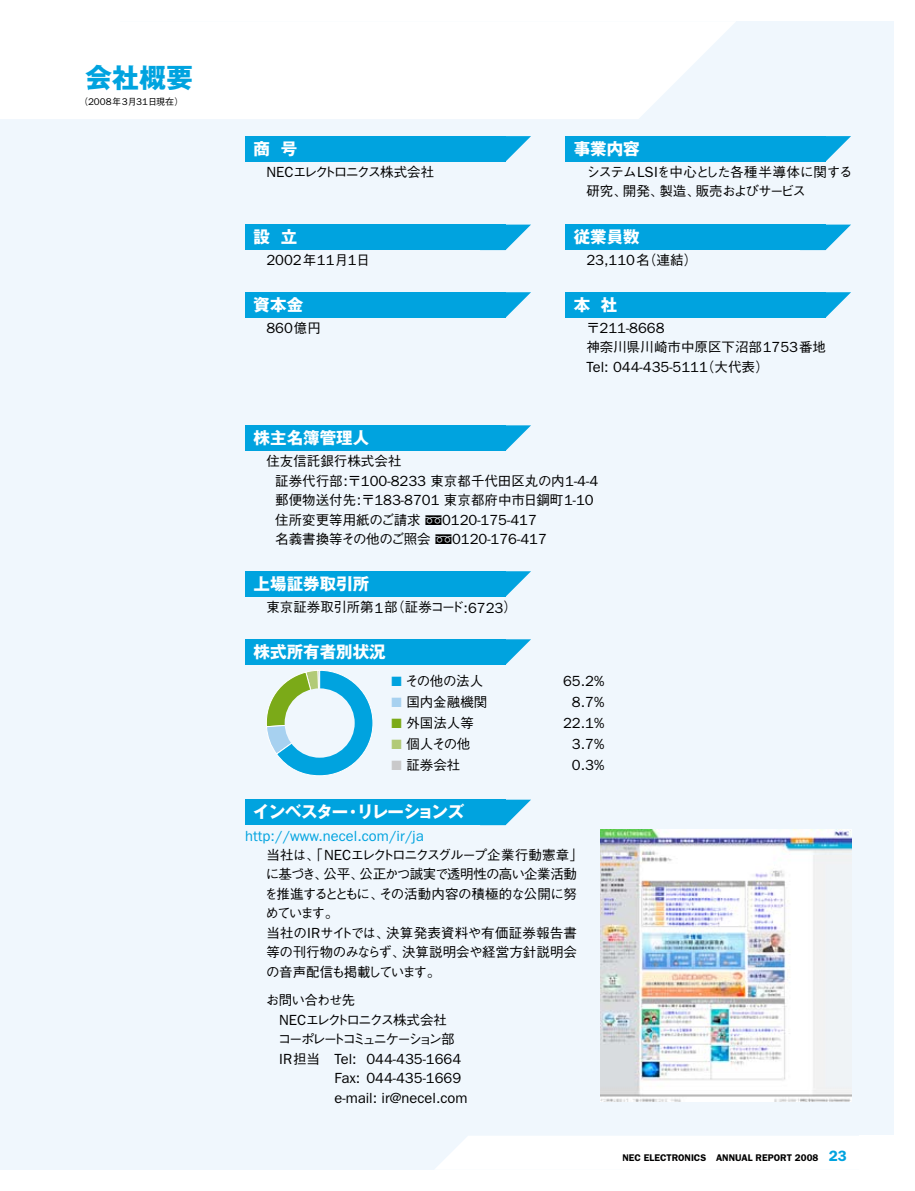
<style>
.page{position:relative;width:915px;height:1191px;background:#fff}
.page>*{position:absolute;margin:0;border:0;box-sizing:border-box;transform-origin:0 0}
.t1{font:700 27px "Gothic MB101 Pr 5";color:#00a3df}
.t2{font:700 16.5px "Gothic MB101 Pr 5";color:#fff}
.t3{font:700 16.5px "Gothic MB101 Pr 5";letter-spacing:-.055em;color:#fff}
.t4{font:14.7px/19.5px "Franklin Gothic";color:#000}
.t5{font:14.7px "Franklin Gothic";color:#00a3df}
.t6{font:500 13.5px/19.5px "Gothic BBB Pr 5";letter-spacing:-.025em;color:#000}
.t7{font:500 13.5px/19.5px "Gothic BBB Pr 5";color:#000}
.t8{font:500 13.5px/19.5px "Gothic BBB Pr 5";letter-spacing:-.05em;color:#000}
.t9{font:500 13.5px/19.5px "Gothic BBB Pr 5";letter-spacing:-.145em;color:#000}
.t10{font:500 13.5px "Gothic BBB Pr 5";letter-spacing:-.16em;color:#000}
.t11{font:600 9.75px "Franklin Gothic";color:#000}
.t12{font:500 9px "Gothic BBB Pr 5";color:#000}
.s1{font-family:"Franklin Gothic";font-weight:400;font-size:9.75px}
.s2{font-family:"Franklin Gothic";font-weight:400;font-size:14.7px}
.s3{font-family:"Gothic BBB Pr 5";font-weight:500;font-size:13.5px}
.s4{color:#00a3df}
.s5{color:#a7d1f0}
.s6{color:#7baa18}
.s7{color:#b2ca77}
.s8{color:#c9c9ca}
.s9{font-size:15px;color:#00a3df}
</style>
<div class="page">
<div style="left:0;top:21px;width:893px;height:1148px;background:#f0f7fd"></div>
<div style="left:119px;top:21px;width:616px;height:98px;background:#fff"></div>
<div style="left:0;top:21px;width:119px;height:98px;background:#fff"></div>
<div style="left:436px;top:1136px;width:423px;height:33px;background:#fff"></div>
<div style="left:859px;top:1135px;width:34px;height:34px;background:#fff"></div>
<div style="left:245px;top:136px;width:260px;height:26px;background:#00a3df"></div>
<svg style="left:505px;top:136px;width:26px;height:26px"></svg>
<div style="left:245px;top:225px;width:260px;height:25px;background:#00a3df"></div>
<svg style="left:505px;top:225px;width:26px;height:25px"></svg>
<div style="left:245px;top:292px;width:260px;height:26px;background:#00a3df"></div>
<svg style="left:505px;top:292px;width:26px;height:26px"></svg>
<div style="left:245px;top:571px;width:260px;height:26px;background:#00a3df"></div>
<svg style="left:505px;top:571px;width:26px;height:26px"></svg>
<div style="left:245px;top:425px;width:260px;height:26px;background:#00a3df"></div>
<svg style="left:505px;top:425px;width:26px;height:26px"></svg>
<div style="left:245px;top:639px;width:260px;height:26px;background:#00a3df"></div>
<svg style="left:505px;top:639px;width:26px;height:26px"></svg>
<div style="left:245px;top:799px;width:260px;height:26px;background:#00a3df"></div>
<svg style="left:505px;top:799px;width:26px;height:26px"></svg>
<div style="left:565px;top:136px;width:260px;height:26px;background:#00a3df"></div>
<svg style="left:825px;top:136px;width:25px;height:26px"></svg>
<div style="left:565px;top:225px;width:260px;height:25px;background:#00a3df"></div>
<svg style="left:825px;top:225px;width:25px;height:25px"></svg>
<div style="left:565px;top:292px;width:260px;height:26px;background:#00a3df"></div>
<svg style="left:825px;top:292px;width:25px;height:26px"></svg>
<svg style="left:266px;top:670px;width:106px;height:106px"></svg>
<div style="left:284px;top:688px;width:70px;height:69px;background:#f0f7fd;border-radius:50%"></div>
<img style="left:600px;top:829px;width:250px;height:272px">
<h1 class="t1" style="left:85px;top:55px;width:109px">会社概要</h1>
<p class="t12" style="left:79px;top:95px;width:106px">（<span class="s1">2008</span>年<span class="s1">3</span>月<span class="s1">31</span>日現在）</p>
<p class="t2" style="left:253px;top:135px;width:45px">商 号</p>
<p class="t10" style="left:266px;top:161px;width:169px"><span class="s2">NEC</span>エレクトロニクス株式会社</p>
<p class="t2" style="left:253px;top:222px;width:45px">設 立</p>
<p class="t4" style="left:266px;top:250px;width:105px">2002<span class="s3">年</span>11<span class="s3">月</span>1<span class="s3">日</span></p>
<p class="t2" style="left:253px;top:291px;width:51px">資本金</p>
<p class="t4" style="left:266px;top:318px;width:56px">860<span class="s3">億円</span></p>
<p class="t2" style="left:573px;top:135px;width:67px">事業内容</p>
<p class="t8" style="left:586px;top:161px;width:267px">システム<span class="s2">LSI</span>を中心とした各種半導体に関する研究、開発、製造、販売およびサービス</p>
<p class="t2" style="left:573px;top:222px;width:67px">従業員数</p>
<p class="t4" style="left:586px;top:250px;width:112px">23,110<span class="s3">名（連結）</span></p>
<p class="t2" style="left:573px;top:291px;width:45px">本 社</p>
<p class="t4" style="left:586px;top:318px;width:80px"><span class="s3">〒</span>211-8668</p>
<p class="t7" style="left:586px;top:336px;width:241px">神奈川県川崎市中原区下沼部<span class="s2">1753</span>番地</p>
<p class="t4" style="left:586px;top:357px;width:184px">Tel: 044-435-5111<span class="s3">（大代表）</span></p>
<p class="t2" style="left:253px;top:424px;width:117px">株主名簿管理人</p>
<p class="t7" style="left:275px;top:450px;width:324px;text-indent:-9px">住友信託銀行株式会社<br>証券代行部<span class="s2">:</span>〒<span class="s2">100-8233</span> 東京都千代田区丸の内<span class="s2">1-4-4</span>郵便物送付先<span class="s2">:</span>〒<span class="s2">183-8701</span> 東京都府中市日鋼町<span class="s2">1-10</span>住所変更等用紙のご請求</p>
<p class="t4" style="left:442px;top:510px;width:96px">0120-175-417</p>
<p class="t6" style="left:275px;top:528px;width:157px">名義書換等その他のご照会</p>
<p class="t4" style="left:452px;top:529px;width:96px">0120-176-417</p>
<p class="t2" style="left:253px;top:570px;width:117px">上場証券取引所</p>
<p class="t7" style="left:266px;top:596px;width:252px">東京証券取引所第<span class="s2">1</span>部（証券コード<span class="s2">:6723</span>）</p>
<p class="t2" style="left:253px;top:638px;width:133px">株式所有者別状況</p>
<p class="t6" style="left:391px;top:670px;width:93px"><span class="s4">■</span> その他の法人</p>
<p class="t4" style="left:563px;top:671px;width:43px">65.2%</p>
<p class="t6" style="left:391px;top:691px;width:97px"><span class="s5">■</span> 国内金融機関</p>
<p class="t4" style="left:571px;top:692px;width:34px">8.7%</p>
<p class="t6" style="left:391px;top:712px;width:84px"><span class="s6">■</span> 外国法人等</p>
<p class="t4" style="left:563px;top:713px;width:43px">22.1%</p>
<p class="t6" style="left:391px;top:733px;width:80px"><span class="s7">■</span> 個人その他</p>
<p class="t4" style="left:571px;top:734px;width:34px">3.7%</p>
<p class="t6" style="left:391px;top:754px;width:70px"><span class="s8">■</span> 証券会社</p>
<p class="t4" style="left:571px;top:755px;width:34px">0.3%</p>
<p class="t3" style="left:253px;top:798px;width:212px">インベスター・リレーションズ</p>
<p class="t5" style="left:245px;top:827px;width:180px">http://www.necel.com/ir/ja</p>
<p class="t6" style="left:264px;top:844px;width:320px">当社は、「 <span class="s2">NEC</span>エレクトロニクスグループ企業行動憲章」に基づき、公平、公正かつ誠実で透明性の高い企業活動を推進するとともに、その活動内容の積極的な公開に努めています。<br>当社の<span class="s2">IR</span>サイトでは、決算発表資料や有価証券報告書等の刊行物のみならず、決算説明会や経営方針説明会の音声配信も掲載しています。</p>
<p class="t9" style="left:277px;top:989px;width:178px;text-indent:-12px">お問い合わせ先<br><span class="s2">NEC</span>エレクトロニクス株式会社コーポレートコミュニケーション部</p>
<p class="t4" style="left:334px;top:1048px;width:135px;text-indent:-55px">IR<span class="s3">担当</span> Tel: 044-435-1664<br>Fax: 044-435-1669 e-mail: ir@necel.com</p>
<p class="t11" style="left:622px;top:1152px;width:28px">NEC ELECTRONICS</p>
<p class="t11" style="left:715px;top:1152px;width:65px">ANN UAL REPORT</p>
<p class="t11" style="left:794px;top:1152px;width:53px">2008 <span class="s9">23</span></p>
</div>
